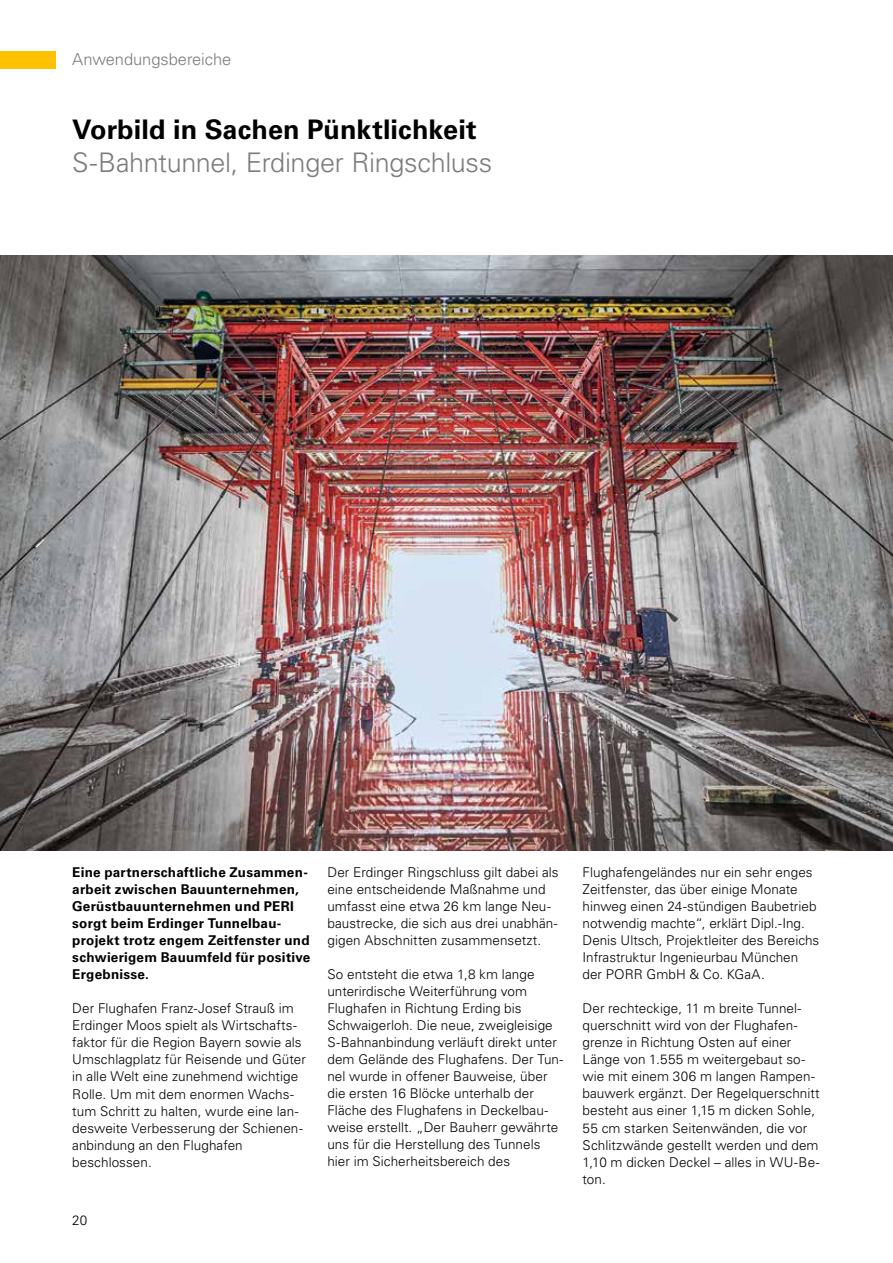
<style>
.page{position:relative;width:893px;height:1263px;background:#fff}
.page>*{position:absolute;margin:0;border:0;box-sizing:border-box;transform-origin:0 0}
.t1{font:300 27px "Univers LT Pro";letter-spacing:-.015em;color:#7c7b7b}
.t2{font:700 27px "Univers LT Pro";color:#000}
.t3{font:300 16.5px "Univers LT Pro";letter-spacing:-.005em;color:#7c7b7b}
.t4{font:300 13.5px/17px "Univers LT Pro";letter-spacing:.005em;color:#000}
.t5{font:700 13.5px/17px "Univers LT Pro";letter-spacing:.015em;color:#000}
</style>
<div class="page">
<img style="left:0;top:255px;width:893px;height:595px">
<div style="left:0;top:51px;width:55px;height:17px;background:#fdc300"></div>
<p class="t3" style="left:72px;top:50px;width:161px">Anwendungsbereiche</p>
<h1 class="t2" style="left:72px;top:113px;width:406px">Vorbild in Sachen Pünktlichkeit</h1>
<h1 class="t1" style="left:72px;top:147px;width:422px">S-Bahntunnel, Erdinger Ringschluss</h1>
<p class="t5" style="left:72px;top:864px;width:240px">Eine partnerschaftliche Zusammen&shy;arbeit zwischen Bauunternehmen,<br>Gerüstbauunternehmen und PERI sorgt beim Erdinger Tunnelbau&shy;projekt trotz engem Zeitfenster und schwierigem Bauumfeld für positive<br>Ergebnisse.</p>
<p class="t4" style="left:72px;top:1000px;width:235px">Der Flughafen Franz-Josef Strauß im Erdinger Moos spielt als Wirtschafts&shy;faktor für die Region Bayern sowie als Umschlagplatz für Reisende und Güter in alle Welt eine zunehmend wichtige Rolle. Um mit dem enormen Wachs&shy;tum Schritt zu halten, wurde eine lan&shy;desweite Verbesserung der Schienen&shy;anbindung an den Flughafen beschlossen.</p>
<p class="t4" style="left:327px;top:864px;width:233px">Der Erdinger Ringschluss gilt dabei als eine entscheidende Maßnahme und umfasst eine etwa 26 km lange Neu&shy;baustrecke, die sich aus drei unabhän&shy;gigen Abschnitten zusammensetzt.</p>
<p class="t4" style="left:327px;top:966px;width:237px">So entsteht die etwa 1,8 km lange unterirdische Weiterführung vom Flughafen in Richtung Erding bis Schwaigerloh. Die neue, zweigleisige S-Bahnanbindung verläuft direkt unter dem Gelände des Flughafens. Der Tun&shy;nel wurde in offener Bauweise, über die ersten 16 Blöcke unterhalb der Fläche des Flughafens in Deckelbau&shy;weise erstellt. „Der Bauherr gewährte uns für die Herstellung des Tunnels hier im Sicherheitsbereich des</p>
<p class="t4" style="left:72px;top:1212px;width:17px">20</p>
<p class="t4" style="left:583px;top:864px;width:238px">Flughafengeländes nur ein sehr enges Zeitfenster, das über einige Monate hinweg einen 24-stündigen Baubetrieb notwendig machte“, erklärt Dipl.-Ing.<br>Denis Ultsch, Projektleiter des Bereichs Infrastruktur Ingenieurbau München der PORR GmbH &amp; Co. KGaA.</p>
<p class="t4" style="left:583px;top:1000px;width:239px">Der rechteckige, 11 m breite Tunnel&shy;querschnitt wird von der Flughafen&shy;grenze in Richtung Osten auf einer Länge von 1.555 m weitergebaut so&shy;wie mit einem 306 m langen Rampen&shy;bauwerk ergänzt. Der Regelquerschnitt besteht aus einer 1,15 m dicken Sohle, 55 cm starken Seitenwänden, die vor Schlitzwände gestellt werden und dem 1,10 m dicken Deckel – alles in WU-Be&shy;ton.</p>
</div>
